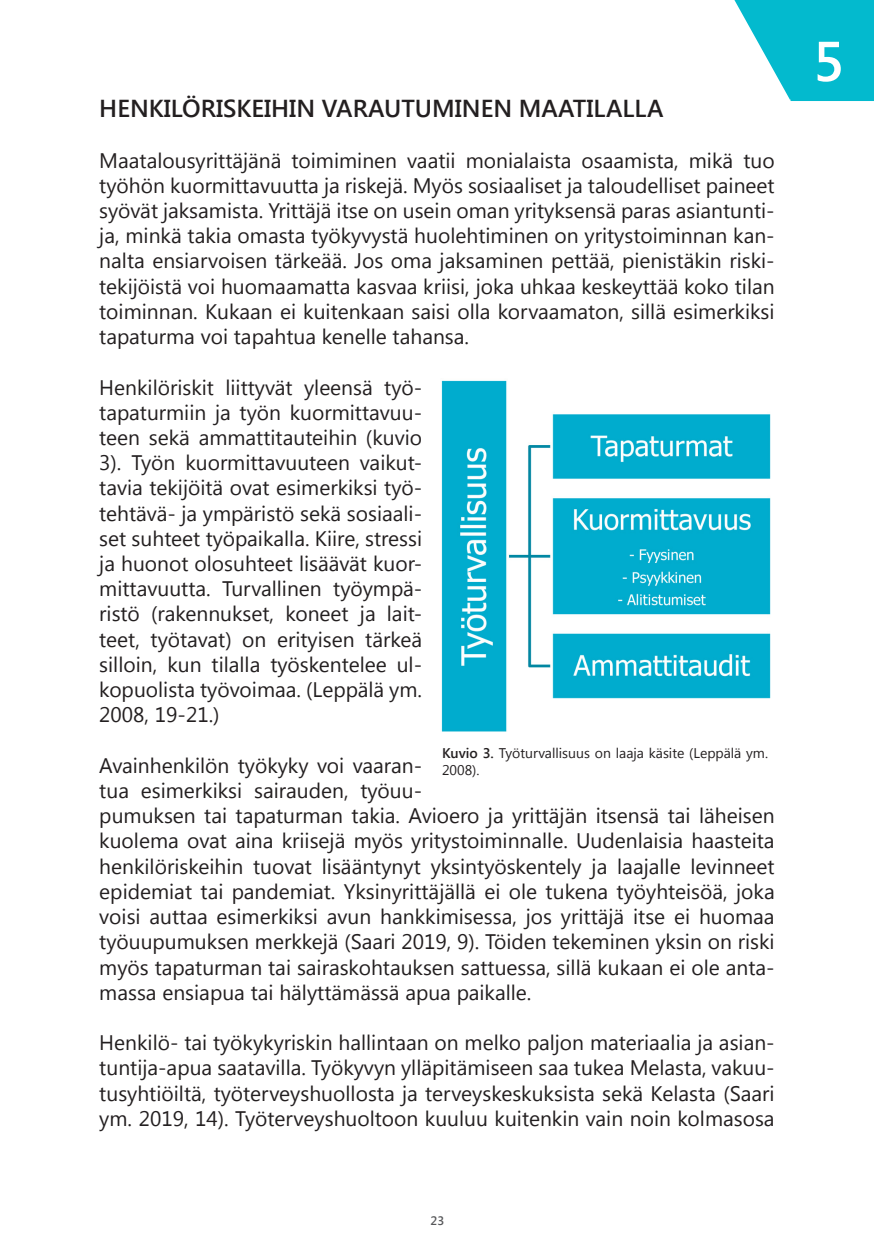
<style>
.page{position:relative;width:874px;height:1241px;background:#fff}
.page>*{position:absolute;margin:0;border:0;box-sizing:border-box;transform-origin:0 0}
.ALan_otsikko_16__oik{font:600 56px "Segoe UI";color:#fff}
.jutun_otsikko{font:600 24.5px "Segoe UI";color:#231f20}
.Leipä{font:21px/25.2px "Segoe UI";color:#231f20;text-align:justify}
.kuvat{font:14px/16.8px "Segoe UI";color:#231f20}
.t1{font:600 12.25px "Segoe UI";color:#57585a}
.s1{font-weight:600}
</style>
<div class="page">
<svg style="left:734px;top:0;width:139px;height:101px"></svg>
<div style="left:791px;top:39px;width:74px;height:52px;background:#03bace"></div>
<div style="left:790px;top:38px;width:76px;height:54px;border:2px solid #03bace"></div>
<img style="left:441px;top:380px;width:330px;height:352px">
<p class="jutun_otsikko" style="left:99px;top:91px;width:565px">HENKILÖRISKEIHIN VARAUTUMINEN MAATILALLA</p>
<p class="Leipä" style="left:99px;top:146px;width:676px">Maatalousyrittäjänä toimiminen vaatii monialaista osaamista, mikä tuo työhön kuormittavuutta ja riskejä. Myös sosiaaliset ja taloudelliset paineet syövät jaksamista. Yrittäjä itse on usein oman yrityksensä paras asiantunti&shy;ja, minkä takia omasta työkyvystä huolehtiminen on yritystoiminnan kan&shy;nalta ensiarvoisen tärkeää. Jos oma jaksaminen pettää, pienistäkin riski&shy;tekijöistä voi huomaamatta kasvaa kriisi, joka uhkaa keskeyttää koko tilan toiminnan. Kukaan ei kuitenkaan saisi olla korvaamaton, sillä esimerkiksi tapaturma voi tapahtua kenelle tahansa.</p>
<p class="Leipä" style="left:99px;top:373px;width:324px">Henkilöriskit liittyvät yleensä työ&shy;tapaturmiin ja työn kuormittavuu&shy;teen sekä ammattitauteihin (kuvio 3). Työn kuormittavuuteen vaikut&shy;tavia tekijöitä ovat esimerkiksi työ&shy;tehtävä- ja ympäristö sekä sosiaali&shy;set suhteet työpaikalla. Kiire, stressi ja huonot olosuhteet lisäävät kuor&shy;mittavuutta. Turvallinen työympä&shy;ristö (rakennukset, koneet ja lait&shy;teet, työtavat) on erityisen tärkeä silloin, kun tilalla työskentelee ul&shy;kopuolista työvoimaa. (Leppälä ym.<br>2008, 19-21.)</p>
<p class="Leipä" style="left:99px;top:751px;width:676px;text-align:left">Avainhenkilön työkyky voi vaaran-<br>tua esimerkiksi sairauden, työuu-<br>pumuksen tai tapaturman takia. Avioero ja yrittäjän itsensä tai läheisen kuolema ovat aina kriisejä myös yritystoiminnalle. Uudenlaisia haasteita henkilöriskeihin tuovat lisääntynyt yksintyöskentely ja laajalle levinneet epidemiat tai pandemiat. Yksinyrittäjällä ei ole tukena työyhteisöä, joka voisi auttaa esimerkiksi avun hankkimisessa, jos yrittäjä itse ei huomaa työuupumuksen merkkejä (Saari 2019, 9). Töiden tekeminen yksin on riski myös tapaturman tai sairaskohtauksen sattuessa, sillä kukaan ei ole anta&shy;massa ensiapua tai hälyttämässä apua paikalle.</p>
<p class="Leipä" style="left:99px;top:1028px;width:676px">Henkilö- tai työkykyriskin hallintaan on melko paljon materiaalia ja asian&shy;tuntija-apua saatavilla. Työkyvyn ylläpitämiseen saa tukea Melasta, vakuu&shy;tusyhtiöiltä, työterveyshuollosta ja terveyskeskuksista sekä Kelasta (Saari ym. 2019, 14). Työterveyshuoltoon kuuluu kuitenkin vain noin kolmasosa</p>
<p class="kuvat" style="left:442px;top:744px;width:327px"><span class="s1">Kuvio 3.</span> Työturvallisuus on laaja käsite (Leppälä ym.<br>2008).</p>
<p class="t1" style="left:430px;top:1211px;width:15px">23</p>
<p class="ALan_otsikko_16__oik" style="left:812px;top:22px;width:33px">5</p>
</div>
